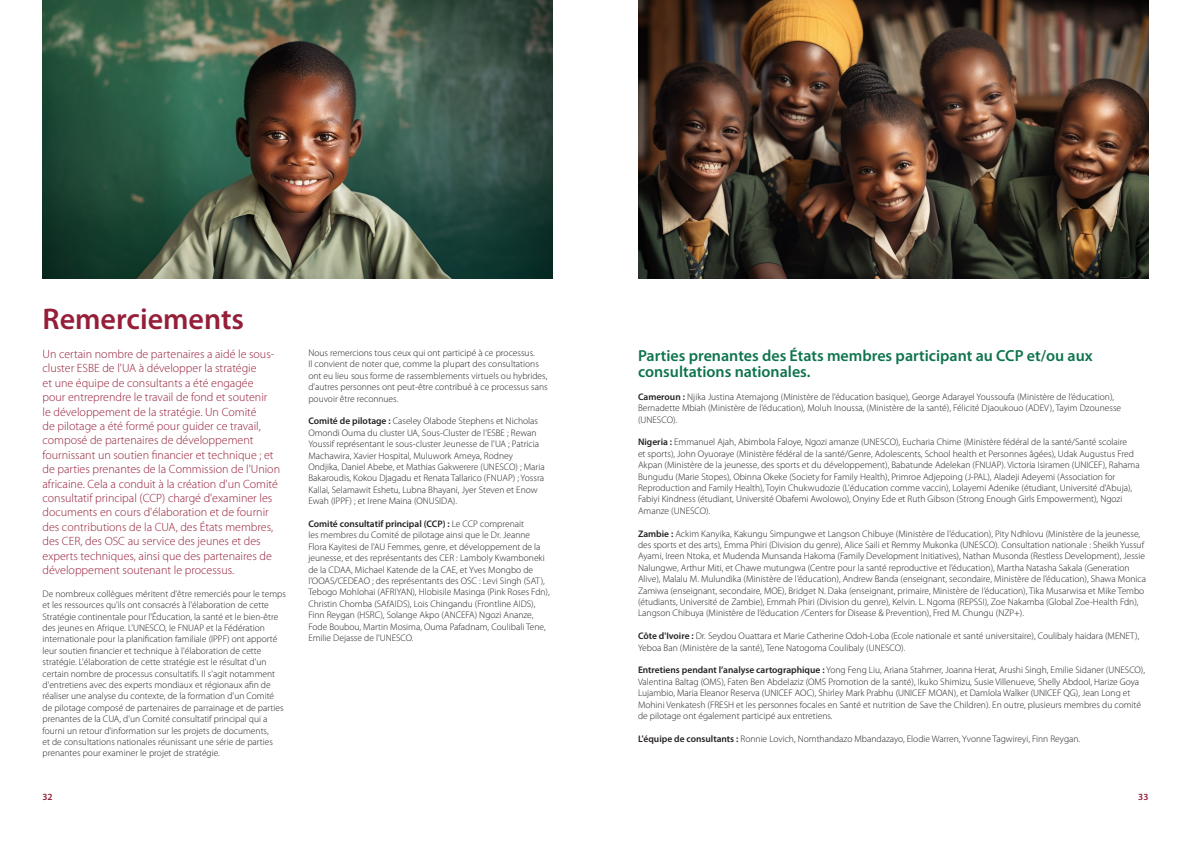
<style>
.page{position:relative;width:1191px;height:842px;background:#fff}
.page>*{position:absolute;margin:0;border:0;box-sizing:border-box;transform-origin:0 0}
.Heading_1{font:600 30px "Myriad Pro";color:#951e38}
.Heading_3{font:600 16px/16px "Myriad Pro";color:#0e744b}
.Intro_Paragraph{font:300 12px/14.4px "Myriad Pro";color:#951e38}
.t1{font:300 9.5px/11.4px "Myriad Pro";color:#231f20}
.t2{font:600 9.5px "Myriad Pro";color:#951e38}
.s1{font-weight:600}
</style>
<div class="page">
<img style="left:43px;top:0;width:510px;height:278px">
<img style="left:638px;top:0;width:510px;height:278px">
<p class="Heading_1" style="left:43px;top:300px;width:203px">Remerciements</p>
<p class="Intro_Paragraph" style="left:43px;top:347px;width:239px">Un certain nombre de partenaires a aidé le sous&shy;cluster ESBE de l'UA à développer la stratégie<br>et une équipe de consultants a été engagée<br>pour entreprendre le travail de fond et soutenir<br>le développement de la stratégie. Un Comité<br>de pilotage a été formé pour guider ce travail, composé de partenaires de développement fournissant un soutien financier et technique ; et de parties prenantes de la Commission de l'Union africaine. Cela a conduit à la création d'un Comité consultatif principal (CCP) chargé d'examiner les documents en cours d'élaboration et de fournir des contributions de la CUA, des États membres, des CER, des OSC au service des jeunes et des experts techniques, ainsi que des partenaires de développement soutenant le processus.</p>
<p class="t1" style="left:43px;top:588px;width:245px">De nombreux collègues méritent d'être remerciés pour le temps et les ressources qu'ils ont consacrés à l'élaboration de cette Stratégie continentale pour l'Éducation, la santé et le bien-être des jeunes en Afrique. L'UNESCO, le FNUAP et la Fédération internationale pour la planification familiale (IPPF) ont apporté leur soutien financier et technique à l'élaboration de cette stratégie. L'élaboration de cette stratégie est le résultat d'un certain nombre de processus consultatifs. Il s'agit notamment d'entretiens avec des experts mondiaux et régionaux afin de réaliser une analyse du contexte, de la formation d'un Comité de pilotage composé de partenaires de parrainage et de parties prenantes de la CUA, d'un Comité consultatif principal qui a fourni un retour d'information sur les projets de documents,<br>et de consultations nationales réunissant une série de parties prenantes pour examiner le projet de stratégie.</p>
<p class="t1" style="left:308px;top:347px;width:241px">Nous remercions tous ceux qui ont participé à ce processus.<br>Il convient de noter que, comme la plupart des consultations ont eu lieu sous forme de rassemblements virtuels ou hybrides, d'autres personnes ont peut-être contribué à ce processus sans pouvoir être reconnues.</p>
<p class="t1" style="left:308px;top:416px;width:238px"><span class="s1">Comité de pilotage :</span> Caseley Olabode Stephens et Nicholas Omondi Ouma du cluster UA, Sous-Cluster de l’ESBE ; Rewan Youssif représentant le sous-cluster Jeunesse de l'UA ; Patricia Machawira, Xavier Hospital, Muluwork Ameya, Rodney Ondjika, Daniel Abebe, et Mathias Gakwerere (UNESCO) ; Maria Bakaroudis, Kokou Djagadu et Renata Tallarico (FNUAP) ; Yossra Kallai, Selamawit Eshetu, Lubna Bhayani, Jyer Steven et Enow Ewah (IPPF) ; et Irene Maina (ONUSIDA).</p>
<p class="t1" style="left:308px;top:518px;width:243px"><span class="s1">Comité consultatif principal (CCP) :</span> Le CCP comprenait<br>les membres du Comité de pilotage ainsi que le Dr. Jeanne Flora Kayitesi de l'AU Femmes, genre, et développement de la jeunesse, et des représentants des CER : Lamboly Kwamboneki de la CDAA, Michael Katende de la CAE, et Yves Mongbo de l’OOAS/CEDEAO ; des représentants des OSC : Levi Singh (SAT), Tebogo Mohlohai (AFRIYAN), Hlobisile Masinga (Pink Roses Fdn), Christin Chomba (SAfAIDS), Lois Chingandu (Frontline AIDS), Finn Reygan (HSRC), Solange Akpo (ANCEFA) Ngozi Ananze, Fode Boubou, Martin Mosima, Ouma Pafadnam, Coulibali Tene, Emilie Dejasse de l'UNESCO.</p>
<p class="Heading_3" style="left:638px;top:347px;width:456px">Parties prenantes des États membres participant au CCP et/ou aux consultations nationales.</p>
<p class="t1" style="left:638px;top:391px;width:484px"><span class="s1">Cameroun :</span> Njika Justina Atemajong (Ministère de l’éducation basique), George Adarayel Youssoufa (Ministère de l’éducation),<br>Bernadette Mbiah (Ministère de l’éducation), Moluh Inoussa, (Ministère de la santé), Félicité Djaoukouo (ADEV), Tayim Dzounesse (UNESCO).</p>
<p class="t1" style="left:638px;top:437px;width:503px"><span class="s1">Nigeria :</span> Emmanuel Ajah, Abimbola Faloye, Ngozi amanze (UNESCO), Eucharia Chime (Ministère fédéral de la santé/Santé scolaire<br>et sports), John Oyuoraye (Ministère fédéral de la santé/Genre, Adolescents, School health et Personnes âgées), Udak Augustus Fred Akpan (Ministère de la jeunesse, des sports et du développement), Babatunde Adelekan (FNUAP). Victoria Isiramen (UNICEF), Rahama Bungudu (Marie Stopes), Obinna Okeke (Society for Family Health), Primroe Adjepoing (J-PAL), Aladeji Adeyemi (Association for Reproduction and Family Health), Toyin Chukwudozie (L'éducation comme vaccin), Lolayemi Adenike (étudiant, Université d'Abuja), Fabiyi Kindness (étudiant, Université Obafemi Awolowo), Onyiny Ede et Ruth Gibson (Strong Enough Girls Empowerment), Ngozi Amanze (UNESCO).</p>
<p class="t1" style="left:638px;top:528px;width:509px"><span class="s1">Zambie :</span> Ackim Kanyika, Kakungu Simpungwe et Langson Chibuye (Ministère de l’éducation), Pity Ndhlovu (Ministère de la jeunesse, des sports et des arts), Emma Phiri (Division du genre), Alice Saili et Remmy Mukonka (UNESCO). Consultation nationale : Sheikh Yussuf Ayami, Ireen Ntoka, et Mudenda Munsanda Hakoma (Family Development Initiatives), Nathan Musonda (Restless Development), Jessie Nalungwe, Arthur Miti, et Chawe mutungwa (Centre pour la santé reproductive et l’éducation), Martha Natasha Sakala (Generation Alive), Malalu M. Mulundika (Ministère de l’éducation), Andrew Banda (enseignant, secondaire, Ministère de l’éducation), Shawa Monica Zamiwa (enseignant, secondaire, MOE), Bridget N. Daka (enseignant, primaire, Ministère de l’éducation), Tika Musarwisa et Mike Tembo (étudiants, Université de Zambie), Emmah Phiri (Division du genre), Kelvin. L. Ngoma (REPSSI), Zoe Nakamba (Global Zoe-Health Fdn), Langson Chibuya (Ministère de l’éducation /Centers for Disease &amp; Prevention), Fred M. Chungu (NZP+).</p>
<p class="t1" style="left:638px;top:630px;width:503px"><span class="s1">Côte d'Ivoire :</span> Dr. Seydou Ouattara et Marie Catherine Odoh-Loba (Ecole nationale et santé universitaire), Coulibaly haidara (MENET),<br>Yeboa Ban (Ministère de la santé), Tene Natogoma Coulibaly (UNESCO).</p>
<p class="t1" style="left:638px;top:665px;width:508px"><span class="s1">Entretiens pendant l’analyse cartographique :</span> Yong Feng Liu, Ariana Stahmer, Joanna Herat, Arushi Singh, Emilie Sidaner (UNESCO), Valentina Baltag (OMS), Faten Ben Abdelaziz (OMS Promotion de la santé), Ikuko Shimizu, Susie Villenueve, Shelly Abdool, Harize Goya Lujambio, Maria Eleanor Reserva (UNICEF AOC), Shirley Mark Prabhu (UNICEF MOAN), et Damlola Walker (UNICEF QG), Jean Long et Mohini Venkatesh (FRESH et les personnes focales en Santé et nutrition de Save the Children). En outre, plusieurs membres du comité de pilotage ont également participé aux entretiens.</p>
<p class="t1" style="left:638px;top:733px;width:443px"><span class="s1">L'équipe de consultants :</span> Ronnie Lovich, Nomthandazo Mbandazayo, Elodie Warren, Yvonne Tagwireyi, Finn Reygan.</p>
<p class="t2" style="left:43px;top:791px;width:12px">32</p>
<p class="t2" style="left:1138px;top:791px;width:12px">33</p>
</div>
